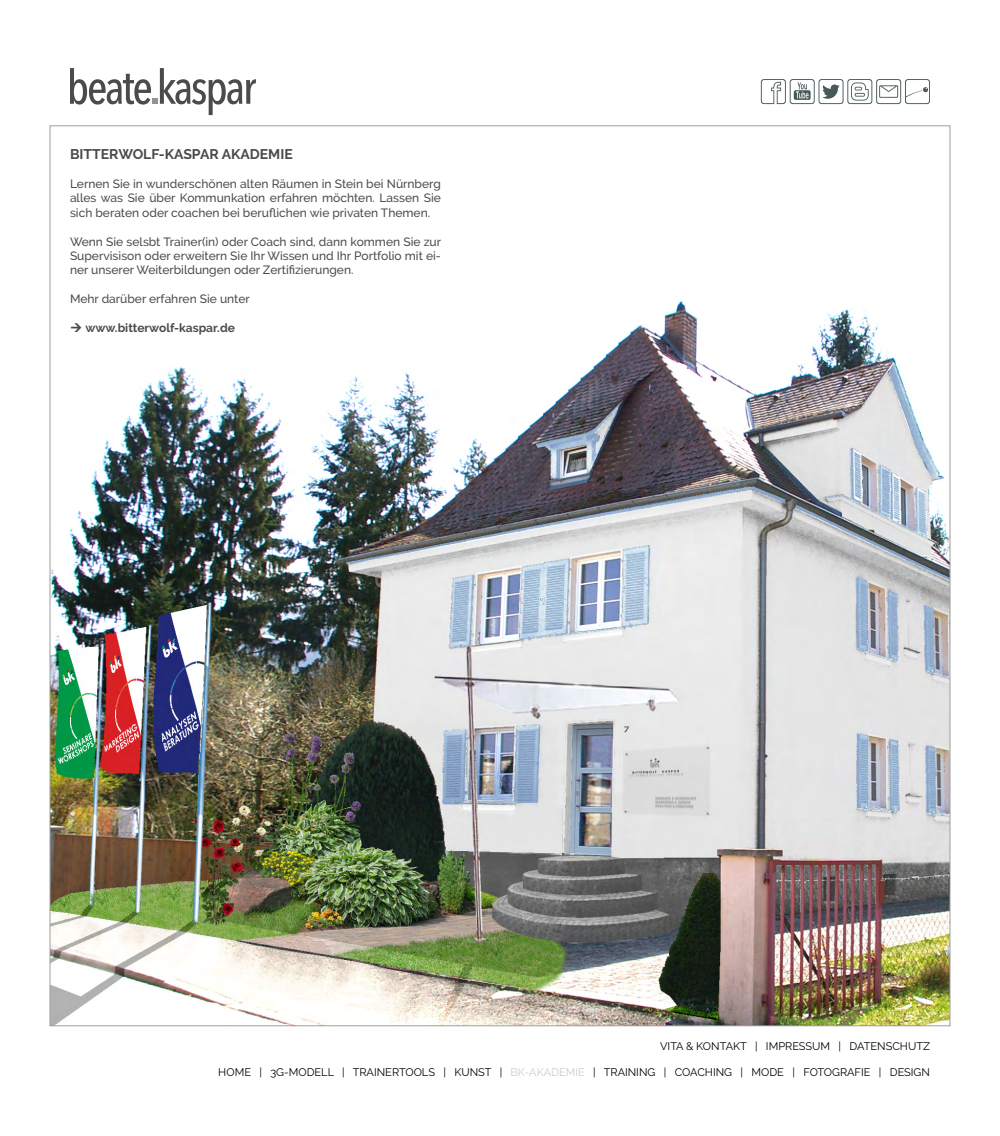
<style>
.page{position:relative;width:1000px;height:1136px;background:#fff}
.page>*{position:absolute;margin:0;border:0;box-sizing:border-box;transform-origin:0 0}
.t1{font:700 14px "Raleway";color:#4a4c4b}
.t2{font:500 12px/14.4px "Raleway";color:#4a4c4b;text-align:justify}
.t3{font:700 12px "Raleway";color:#4a4c4b}
.t4{font:11px "Raleway";color:#000}
.s1{color:#cbcbcb}
</style>
<div class="page">
<img style="left:52px;top:301px;width:896px;height:723px">
<svg style="left:761px;top:79px;width:169px;height:25px"></svg>
<svg style="left:70px;top:68px;width:186px;height:47px"></svg>
<svg style="left:71px;top:323px;width:10px;height:9px"></svg>
<p class="t1" style="left:70px;top:146px;width:224px">BITTERWOLF-KASPAR AKADEMIE</p>
<p class="t2" style="left:70px;top:177px;width:372px">Lernen Sie in wunderschönen alten Räumen in Stein bei Nürnberg alles was Sie über Kommunkation erfahren möchten. Lassen Sie sich beraten oder coachen bei beruflichen wie privaten Themen.</p>
<p class="t2" style="left:70px;top:234px;width:373px">Wenn Sie selsbt Trainer(in) oder Coach sind, dann kommen Sie zur Supervisison oder erweitern Sie Ihr Wissen und Ihr Portfolio mit ei&shy;ner unserer Weiterbildungen oder Zertifizierungen.</p>
<p class="t2" style="left:70px;top:292px;width:181px">Mehr darüber erfahren Sie unter</p>
<p class="t3" style="left:85px;top:321px;width:151px">www.bitterwolf-kaspar.de</p>
<p class="t4" style="left:660px;top:1040px;width:271px">VITA &amp; KONTAKT | IMPRESSUM | DATENSCHUTZ</p>
<p class="t4" style="left:218px;top:1066px;width:713px">HOME | 3G-MODELL | TRAINERTOOLS | KUNST | <span class="s1">BK-AKADEMIE</span> | TRAINING | COACHING | MODE | FOTOGRAFIE | DESIGN</p>
</div>
